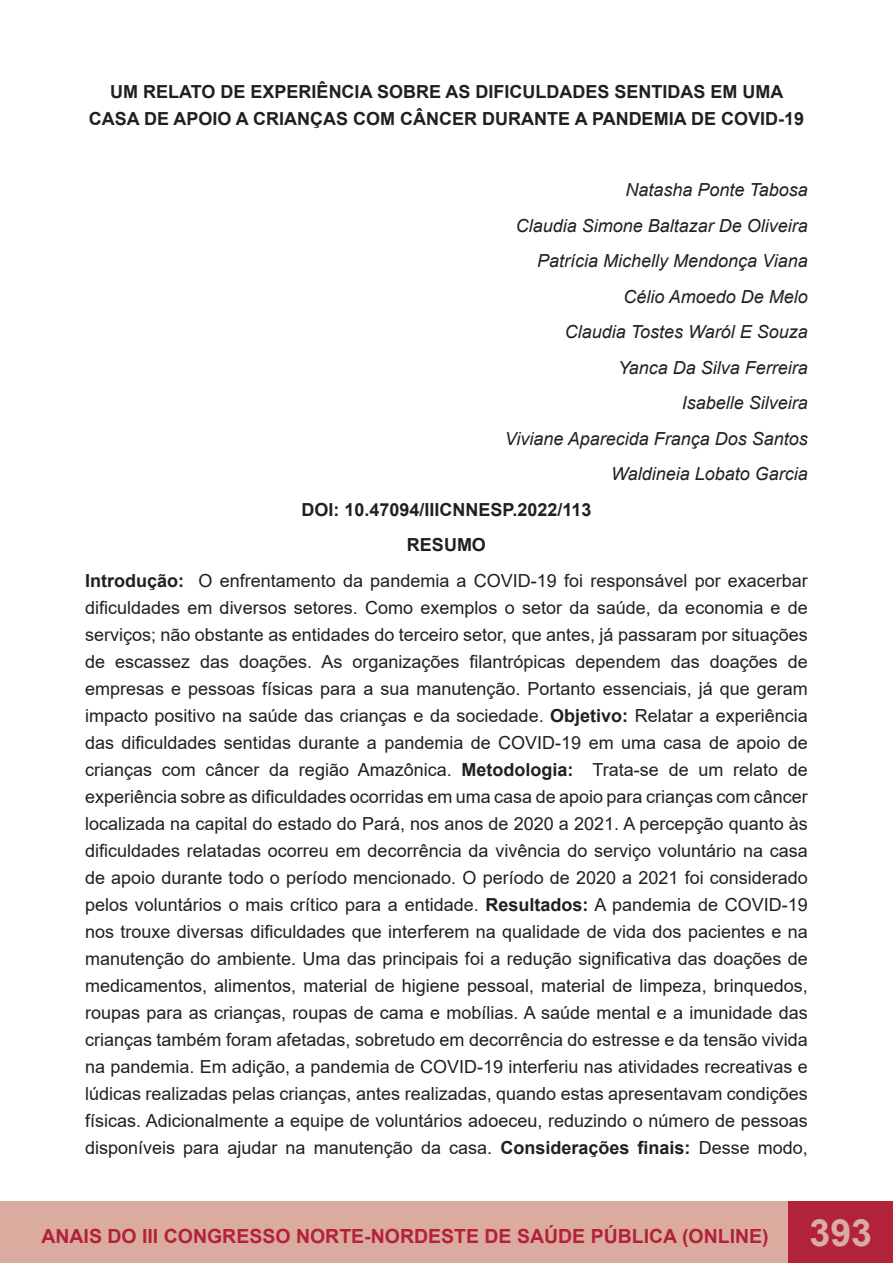
<style>
.page{position:relative;width:893px;height:1263px;background:#fff}
.page>*{position:absolute;margin:0;border:0;box-sizing:border-box;transform-origin:0 0}
.t1{font:700 19.5px "Arial";color:#b22238}
.t2{font:18px/27px "Arial";color:#231f20;text-align:justify}
.t3{font:italic 18px "Arial";color:#231f20}
.t4{font:700 18px/27px "Arial";color:#231f20;text-align:center}
.s1{font-weight:700}
.s2{font-size:37.5px;color:#dcaba0}
</style>
<div class="page">
<div style="left:0;top:1201px;width:810px;height:62px;background:#dcaba0"></div>
<div style="left:789px;top:1201px;width:104px;height:62px;background:#b22238"></div>
<p class="t4" style="left:89px;top:79px;width:717px">UM RELATO DE EXPERIÊNCIA SOBRE AS DIFICULDADES SENTIDAS EM UMA<br>CASA DE APOIO A CRIANÇAS COM CÂNCER DURANTE A PANDEMIA DE COVID-19</p>
<p class="t3" style="left:625px;top:178px;width:184px">Natasha Ponte Tabosa</p>
<p class="t3" style="left:516px;top:214px;width:294px">Claudia Simone Baltazar De Oliveira</p>
<p class="t3" style="left:537px;top:249px;width:272px">Patrícia Michelly Mendonça Viana</p>
<p class="t3" style="left:623px;top:285px;width:186px">Célio Amoedo De Melo</p>
<p class="t3" style="left:565px;top:320px;width:245px">Claudia Tostes Waról E Souza</p>
<p class="t3" style="left:618px;top:356px;width:191px">Yanca Da Silva Ferreira</p>
<p class="t3" style="left:682px;top:391px;width:128px">Isabelle Silveira</p>
<p class="t3" style="left:505px;top:427px;width:305px">Viviane Aparecida França Dos Santos</p>
<p class="t3" style="left:611px;top:462px;width:198px">Waldineia Lobato Garcia</p>
<p class="t4" style="left:302px;top:496px;width:291px">DOI: 10.47094/IIICNNESP.2022/113</p>
<p class="t4" style="left:407px;top:532px;width:81px">RESUMO</p>
<p class="t2" style="left:85px;top:567px;width:724px"><span class="s1">Introdução:</span> O enfrentamento da pandemia a COVID-19 foi responsável por exacerbar dificuldades em diversos setores. Como exemplos o setor da saúde, da economia e de serviços; não obstante as entidades do terceiro setor, que antes, já passaram por situações de escassez das doações. As organizações filantrópicas dependem das doações de empresas e pessoas físicas para a sua manutenção. Portanto essenciais, já que geram impacto positivo na saúde das crianças e da sociedade. <span class="s1">Objetivo:</span> Relatar a experiência das dificuldades sentidas durante a pandemia de COVID-19 em uma casa de apoio de crianças com câncer da região Amazônica. <span class="s1">Metodologia:</span> Trata-se de um relato de experiência sobre as dificuldades ocorridas em uma casa de apoio para crianças com câncer localizada na capital do estado do Pará, nos anos de 2020 a 2021. A percepção quanto às dificuldades relatadas ocorreu em decorrência da vivência do serviço voluntário na casa de apoio durante todo o período mencionado. O período de 2020 a 2021 foi considerado pelos voluntários o mais crítico para a entidade. <span class="s1">Resultados:</span> A pandemia de COVID-19 nos trouxe diversas dificuldades que interferem na qualidade de vida dos pacientes e na manutenção do ambiente. Uma das principais foi a redução significativa das doações de medicamentos, alimentos, material de higiene pessoal, material de limpeza, brinquedos, roupas para as crianças, roupas de cama e mobílias. A saúde mental e a imunidade das crianças também foram afetadas, sobretudo em decorrência do estresse e da tensão vivida na pandemia. Em adição, a pandemia de COVID-19 interferiu nas atividades recreativas e lúdicas realizadas pelas crianças, antes realizadas, quando estas apresentavam condições físicas. Adicionalmente a equipe de voluntários adoeceu, reduzindo o número de pessoas disponíveis para ajudar na manutenção da casa. <span class="s1">Considerações finais:</span> Desse modo,</p>
<p class="t1" style="left:41px;top:1222px;width:832px">ANAIS DO III CONGRESSO NORTE-NORDESTE DE SAÚDE PÚBLICA (ONLINE) <span class="s2">393</span></p>
</div>
